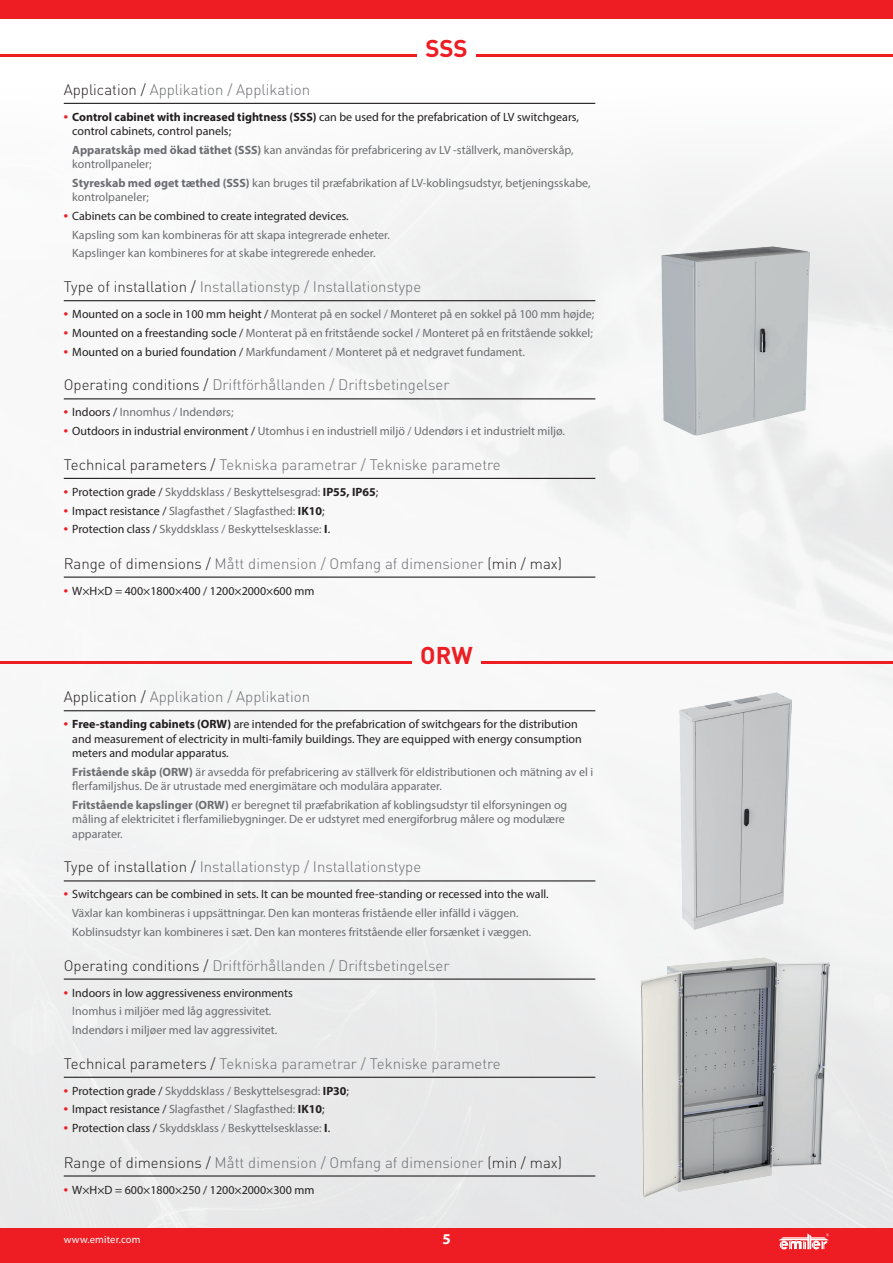
<style>
.page{position:relative;width:893px;height:1263px;background:#fff}
.page>*{position:absolute;margin:0;border:0;box-sizing:border-box;transform-origin:0 0}
.t1{font:700 24px "DIN Pro";letter-spacing:-.005em;color:#ee1d23}
.t2{font:300 15px "DIN Pro";color:#6c6d70}
.t3{font:700 15px "Myriad Pro";color:#fff}
.t4{font:12px/18.6px "Myriad Pro";color:#6c6d70}
.t5{font:12px/14.4px "Myriad Pro";color:#231f20}
.t6{font:10.5px "Myriad Pro";letter-spacing:.015em;color:#fff}
.s1{color:#231f20}
.s2{font-family:"Arial";font-weight:700;color:#ee1d23}
.s3{font-weight:700}
.s4{font-weight:700;color:#231f20}
</style>
<div class="page">
<img style="left:0;top:102px;width:893px;height:1127px">
<div style="left:0;top:1229px;width:893px;height:34px;background:#ee1d23"></div>
<div style="left:0;top:0;width:893px;height:19px;background:#ee1d23"></div>
<svg style="left:779px;top:1233px;width:50px;height:16px"></svg>
<hr style="left:64px;top:103px;width:531px;height:1px;background:#231f20">
<hr style="left:0;top:54px;width:417px;height:3px;background:#ee1d23">
<hr style="left:476px;top:54px;width:417px;height:3px;background:#ee1d23">
<hr style="left:64px;top:300px;width:531px;height:1px;background:#231f20">
<hr style="left:64px;top:398px;width:531px;height:1px;background:#231f20">
<hr style="left:64px;top:478px;width:531px;height:1px;background:#231f20">
<hr style="left:64px;top:576px;width:531px;height:2px;background:#231f20">
<img style="left:661px;top:247px;width:148px;height:189px">
<hr style="left:0;top:661px;width:412px;height:3px;background:#ee1d23">
<hr style="left:481px;top:661px;width:412px;height:3px;background:#ee1d23">
<hr style="left:64px;top:710px;width:531px;height:1px;background:#231f20">
<hr style="left:64px;top:880px;width:531px;height:1px;background:#231f20">
<hr style="left:64px;top:978px;width:531px;height:2px;background:#231f20">
<hr style="left:64px;top:1077px;width:531px;height:1px;background:#231f20">
<hr style="left:64px;top:1175px;width:531px;height:1px;background:#231f20">
<img style="left:679px;top:693px;width:112px;height:236px">
<img style="left:641px;top:958px;width:188px;height:239px">
<h1 class="t1" style="left:425px;top:32px;width:44px">SSS</h1>
<p class="t2" style="left:64px;top:79px;width:248px"><span class="s1">Application /</span> Applikation / Applikation</p>
<p class="t5" style="left:72px;top:109px;width:508px;text-indent:-9px"><span class="s2">•</span> <span class="s3">Control cabinet with increased tightness (SSS)</span> can be used for the prefabrication of LV switchgears, control cabinets, control panels;</p>
<p class="t4" style="left:72px;top:142px;width:503px;line-height:14.4px"><span class="s3">Apparatskåp med ökad täthet (SSS)</span> kan användas för prefabricering av LV -ställverk, manöverskåp, kontrollpaneler;</p>
<p class="t4" style="left:72px;top:176px;width:520px;line-height:14.4px"><span class="s3">Styreskab med øget tæthed (SSS)</span> kan bruges til præfabrikation af LV-koblingsudstyr, betjeningsskabe, kontrolpaneler;</p>
<p class="t4" style="left:72px;top:206px;width:319px;text-indent:-9px"><span class="s2">•</span> <span class="s1">Cabinets can be combined to create integrated devices.<br></span>Kapsling som kan kombineras för att skapa integrerade enheter.<br>Kapslinger kan kombineres for at skabe integrerede enheder.</p>
<p class="t2" style="left:64px;top:277px;width:359px"><span class="s1">Type of installation /</span> Installationstyp / Installationstype</p>
<p class="t4" style="left:64px;top:305px;width:532px"><span class="s2">•</span> <span class="s1">Mounted on a socle in 100 mm height /</span> Monterat på en sockel / Monteret på en sokkel på 100 mm højde;</p>
<p class="t4" style="left:64px;top:323px;width:531px"><span class="s2">•</span> <span class="s1">Mounted on a freestanding socle /</span> Monterat på en fritstående sockel / Monteret på en fritstående sokkel;</p>
<p class="t4" style="left:64px;top:342px;width:463px"><span class="s2">•</span> <span class="s1">Mounted on a buried foundation /</span> Markfundament / Monteret på et nedgravet fundament.</p>
<p class="t2" style="left:64px;top:375px;width:387px"><span class="s1">Operating conditions /</span> Driftförhållanden / Driftsbetingelser</p>
<p class="t4" style="left:64px;top:403px;width:171px"><span class="s2">•</span> <span class="s1">Indoors /</span> Innomhus / Indendørs;</p>
<p class="t4" style="left:64px;top:421px;width:503px"><span class="s2">•</span> <span class="s1">Outdoors in industrial environment /</span> Utomhus i en industriell miljö / Udendørs i et industrielt miljø.</p>
<p class="t2" style="left:64px;top:454px;width:439px"><span class="s1">Technical parameters /</span> Tekniska parametrar / Tekniske parametre</p>
<p class="t4" style="left:64px;top:482px;width:316px"><span class="s2">•</span> <span class="s1">Protection grade /</span> Skyddsklass / Beskyttelsesgrad: <span class="s4">IP55, IP65</span><span class="s1">;</span></p>
<p class="t4" style="left:64px;top:501px;width:262px"><span class="s2">•</span> <span class="s1">Impact resistance /</span> Slagfasthet / Slagfasthed: <span class="s4">IK10</span><span class="s1">;</span></p>
<p class="t4" style="left:64px;top:520px;width:268px"><span class="s2">•</span> <span class="s1">Protection class /</span> Skyddsklass / Beskyttelsesklasse: <span class="s4">I</span><span class="s1">.</span></p>
<p class="t2" style="left:64px;top:553px;width:500px"><span class="s1">Range of dimensions /</span> Mått dimension / Omfang af dimensioner <span class="s1">(min / max)</span></p>
<p class="t5" style="left:64px;top:583px;width:252px"><span class="s2">•</span> W×H×D = 400×1800×400 / 1200×2000×600 mm</p>
<h1 class="t1" style="left:420px;top:639px;width:54px">ORW</h1>
<p class="t2" style="left:64px;top:687px;width:248px"><span class="s1">Application /</span> Applikation / Applikation</p>
<p class="t5" style="left:72px;top:717px;width:511px;text-indent:-9px"><span class="s2">•</span> <span class="s3">Free-standing cabinets (ORW)</span> are intended for the prefabrication of switchgears for the distribution and measurement of electricity in multi-family buildings. They are equipped with energy consumption meters and modular apparatus.</p>
<p class="t4" style="left:72px;top:764px;width:522px;line-height:14.4px"><span class="s3">Fristående skåp (ORW)</span> är avsedda för prefabricering av ställverk för eldistributionen och mätning av el i flerfamiljshus. De är utrustade med energimätare och modulära apparater.</p>
<p class="t4" style="left:72px;top:797px;width:496px;line-height:14.4px"><span class="s3">Fritstående kapslinger (ORW)</span> er beregnet til præfabrikation af koblingsudstyr til elforsyningen og måling af elektricitet i flerfamiliebygninger. De er udstyret med energiforbrug målere og modulære apparater.</p>
<p class="t2" style="left:64px;top:857px;width:359px"><span class="s1">Type of installation /</span> Installationstyp / Installationstype</p>
<p class="t4" style="left:72px;top:885px;width:478px;text-indent:-9px"><span class="s2">•</span> <span class="s1">Switchgears can be combined in sets. It can be mounted free-standing or recessed into the wall.<br></span>Växlar kan kombineras i uppsättningar. Den kan monteras fristående eller infälld i väggen.<br>Koblinsudstyr kan kombineres i sæt. Den kan monteres fritstående eller forsænket i væggen.</p>
<p class="t2" style="left:64px;top:955px;width:387px"><span class="s1">Operating conditions /</span> Driftförhållanden / Driftsbetingelser</p>
<p class="t4" style="left:72px;top:983px;width:222px;text-indent:-9px"><span class="s2">•</span> <span class="s1">Indoors in low aggressiveness environments<br></span>Inomhus i miljöer med låg aggressivitet.<br>Indendørs i miljøer med lav aggressivitet.</p>
<p class="t2" style="left:64px;top:1053px;width:439px"><span class="s1">Technical parameters /</span> Tekniska parametrar / Tekniske parametre</p>
<p class="t4" style="left:64px;top:1081px;width:287px"><span class="s2">•</span> <span class="s1">Protection grade /</span> Skyddsklass / Beskyttelsesgrad: <span class="s4">IP30</span><span class="s1">;</span></p>
<p class="t4" style="left:64px;top:1100px;width:262px"><span class="s2">•</span> <span class="s1">Impact resistance /</span> Slagfasthet / Slagfasthed: <span class="s4">IK10</span><span class="s1">;</span></p>
<p class="t4" style="left:64px;top:1118px;width:268px"><span class="s2">•</span> <span class="s1">Protection class /</span> Skyddsklass / Beskyttelsesklasse: <span class="s4">I</span><span class="s1">.</span></p>
<p class="t2" style="left:64px;top:1152px;width:500px"><span class="s1">Range of dimensions /</span> Mått dimension / Omfang af dimensioner <span class="s1">(min / max)</span></p>
<p class="t5" style="left:64px;top:1182px;width:252px"><span class="s2">•</span> W×H×D = 600×1800×250 / 1200×2000×300 mm</p>
<p class="t6" style="left:64px;top:1232px;width:78px">www.emiter.com</p>
<p class="t3" style="left:442px;top:1229px;width:10px">5</p>
</div>
